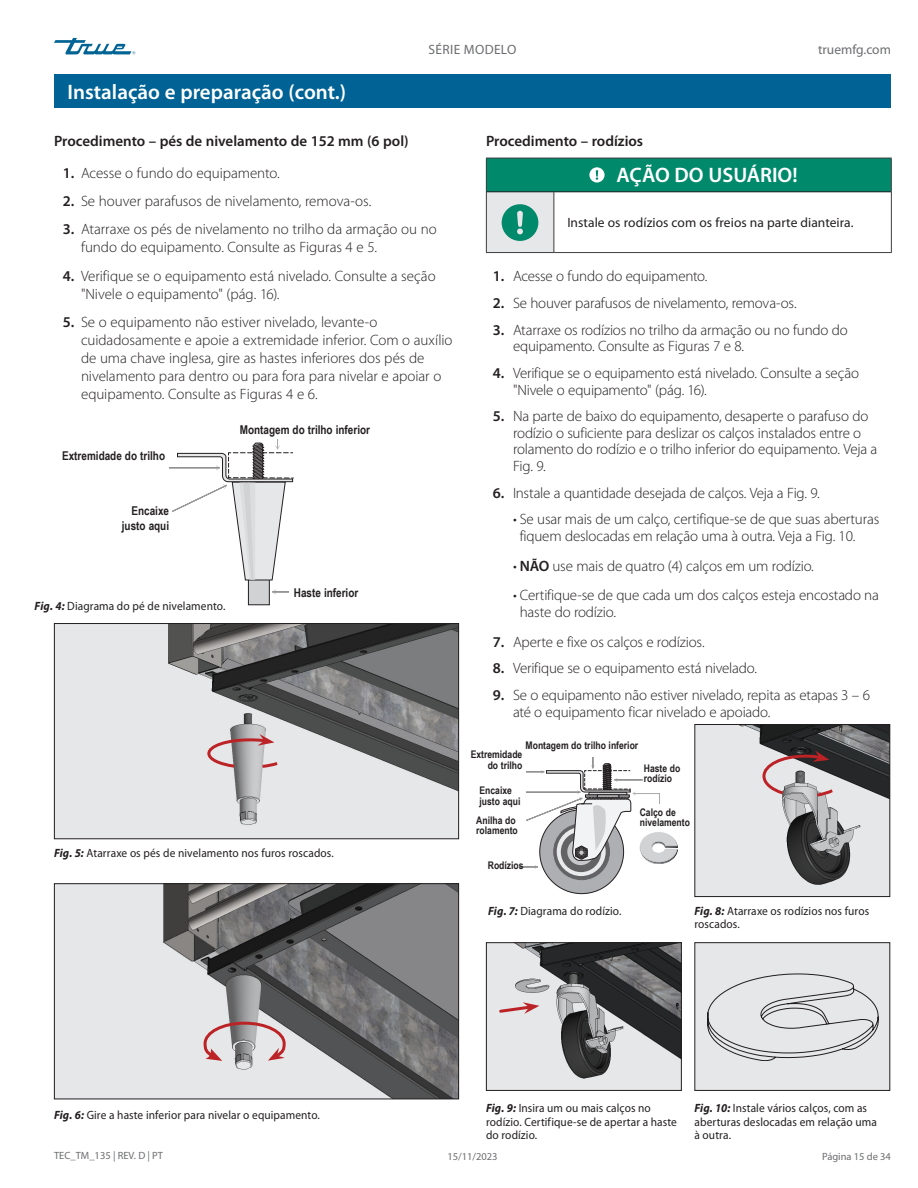
<style>
.page{position:relative;width:918px;height:1188px;background:#fff}
.page>*{position:absolute;margin:0;border:0;box-sizing:border-box;transform-origin:0 0}
.Title_bar_Page_header{font:600 21px "Myriad Pro";color:#fff}
.Tables_title_bar{font:600 21px "Myriad Pro";color:#fff}
.t1{font:300 15px/16.5px "Myriad Pro";letter-spacing:-.01em;color:#231f20}
.Body_Text_light_Normal{font:600 15px "Myriad Pro";color:#231f20}
.Subhead_NO_underscore_H2{font:600 15px "Myriad Pro";color:#231f20}
.t2{font:600 condensed 14.55px/12.8px "Myriad Pro";letter-spacing:.015em;color:#231f20}
.Table_text{font:13.5px "Myriad Pro";color:#231f20}
.t3{font:13.5px "Myriad Pro";letter-spacing:.025em;color:#6c6d70}
.t4{font:13.5px "Myriad Pro";color:#6c6d70}
.TOC_body{font:700 12.15px/14.5px "Arial Narrow";color:#231f20;text-align:right}
.Caption_FIG_Regular{font:12px/13.5px "Myriad Pro";letter-spacing:.01em;color:#231f20;scale:.95 1}
.t5{font:600 condensed 12px/10.5px "Myriad Pro";letter-spacing:.01em;color:#231f20}
.TOC_body-2{font:700 10.5px/10.5px "Arial Narrow";color:#231f20}
.t6{font:10.5px "Myriad Pro";color:#6c6d70}
.s1{font-weight:600}
.s2{font-weight:700;font-style:italic}
</style>
<div class="page">
<svg style="left:54px;top:38px;width:81px;height:16px"></svg>
<div style="left:54px;top:624px;width:405px;height:215px;background:#e6e7e9"></div>
<img style="left:168px;top:625px;width:289px;height:200px">
<div style="left:54px;top:623px;width:405px;height:216px;border:1px solid #231f20"></div>
<svg style="left:206px;top:734px;width:75px;height:36px"></svg>
<div style="left:54px;top:74px;width:837px;height:34px;background:#016395"></div>
<div style="left:695px;top:725px;width:195px;height:172px;background:#e6e7e9"></div>
<img style="left:741px;top:726px;width:147px;height:159px">
<div style="left:694px;top:724px;width:196px;height:173px;border:1px solid #231f20"></div>
<div style="left:695px;top:943px;width:195px;height:147px;background:#e6e7e9"></div>
<svg style="left:707px;top:974px;width:172px;height:87px"></svg>
<div style="left:694px;top:942px;width:196px;height:149px;border:1px solid #231f20"></div>
<img style="left:488px;top:944px;width:192px;height:145px">
<div style="left:486px;top:942px;width:196px;height:149px;border:1px solid #231f20"></div>
<svg style="left:497px;top:1002px;width:42px;height:13px"></svg>
<div style="left:54px;top:884px;width:405px;height:215px;background:#e6e7e9"></div>
<img style="left:163px;top:885px;width:294px;height:212px">
<div style="left:54px;top:883px;width:405px;height:216px;border:1px solid #231f20"></div>
<svg style="left:202px;top:1020px;width:85px;height:41px"></svg>
<svg style="left:761px;top:750px;width:75px;height:49px"></svg>
<div style="left:486px;top:158px;width:405px;height:34px;background:#00896b"></div>
<div style="left:486px;top:192px;width:68px;height:61px;background:#e6e7e9"></div>
<hr style="left:486px;top:158px;width:68px;height:1px;background:#3e3e3f">
<hr style="left:486px;top:158px;width:1px;height:34px;background:#3e3e3f">
<hr style="left:554px;top:158px;width:338px;height:1px;background:#3e3e3f">
<hr style="left:891px;top:158px;width:1px;height:34px;background:#3e3e3f">
<hr style="left:486px;top:192px;width:1px;height:60px;background:#3e3e3f">
<hr style="left:554px;top:192px;width:1px;height:60px;background:#3e3e3f">
<hr style="left:891px;top:192px;width:1px;height:60px;background:#3e3e3f">
<hr style="left:486px;top:252px;width:68px;height:1px;background:#3e3e3f">
<hr style="left:554px;top:252px;width:338px;height:1px;background:#3e3e3f">
<hr style="left:487px;top:191px;width:67px;height:1px;background:#231f20">
<hr style="left:554px;top:191px;width:337px;height:1px;background:#231f20">
<svg style="left:589px;top:167px;width:16px;height:16px"></svg>
<svg style="left:502px;top:204px;width:36px;height:37px"></svg>
<svg style="left:272px;top:590px;width:17px;height:4px"></svg>
<hr style="left:169px;top:468px;width:50px;height:1px;background:#a8a9ad">
<div style="left:248px;top:579px;width:22px;height:26px;background:#d1d2d4;border:1px solid #231f20"></div>
<svg style="left:170px;top:439px;width:124px;height:142px"></svg>
<div style="left:123px;top:497px;width:48px;height:43px;background:#fff"></div>
<div style="left:540px;top:810px;width:84px;height:84px;background:#aeafb3;border-radius:50%"></div>
<div style="left:554px;top:824px;width:55px;height:56px;background:#636366;border-radius:50%"></div>
<svg style="left:557px;top:827px;width:49px;height:49px"></svg>
<div style="left:561px;top:832px;width:40px;height:40px;background:#636366;border-radius:50%"></div>
<svg style="left:519px;top:757px;width:159px;height:112px"></svg>
<div style="left:488px;top:766px;width:38px;height:77px;background:#fff"></div>
<div style="left:643px;top:763px;width:29px;height:24px;background:#fff"></div>
<div style="left:640px;top:805px;width:41px;height:24px;background:#fff"></div>
<p class="Title_bar_Page_header" style="left:68px;top:80px;width:280px">Instalação e preparação (cont.)</p>
<p class="t3" style="left:429px;top:42px;width:89px">SÉRIE MODELO</p>
<p class="t4" style="left:818px;top:42px;width:74px">truemfg.com</p>
<p class="Body_Text_light_Normal" style="left:54px;top:133px;width:356px">Procedimento – pés de nivelamento de 152 mm (6 pol)</p>
<p class="Subhead_NO_underscore_H2" style="left:486px;top:133px;width:159px">Procedimento – rodízios</p>
<p class="t1" style="left:63px;top:165px;width:219px"><span class="s1">1.</span> Acesse o fundo do equipamento.</p>
<p class="t1" style="left:63px;top:193px;width:310px"><span class="s1">2.</span> Se houver parafusos de nivelamento, remova-os.</p>
<p class="t1" style="left:81px;top:221px;width:357px;line-height:18px;text-indent:-18px"><span class="s1">3.</span> Atarraxe os pés de nivelamento no trilho da armação ou no fundo do equipamento. Consulte as Figuras 4 e 5.</p>
<p class="t1" style="left:81px;top:267px;width:356px;line-height:18px;text-indent:-18px"><span class="s1">4.</span> Verifique se o equipamento está nivelado. Consulte a seção "Nivele o equipamento" (pág. 16).</p>
<p class="t1" style="left:81px;top:313px;width:373px;line-height:18px;text-indent:-18px"><span class="s1">5.</span> Se o equipamento não estiver nivelado, levante-o cuidadosamente e apoie a extremidade inferior. Com o auxílio de uma chave inglesa, gire as hastes inferiores dos pés de nivelamento para dentro ou para fora para nivelar e apoiar o equipamento. Consulte as Figuras 4 e 6.</p>
<p class="Tables_title_bar" style="left:617px;top:163px;width:182px">AÇÃO DO USUÁRIO!</p>
<p class="Table_text" style="left:567px;top:214px;width:288px">Instale os rodízios com os freios na parte dianteira.</p>
<p class="t1" style="left:493px;top:268px;width:216px"><span class="s1">1.</span> Acesse o fundo do equipamento.</p>
<p class="t1" style="left:493px;top:295px;width:305px"><span class="s1">2.</span> Se houver parafusos de nivelamento, remova-os.</p>
<p class="t1" style="left:513px;top:322px;width:336px;text-indent:-20px"><span class="s1">3.</span> Atarraxe os rodízios no trilho da armação ou no fundo do equipamento. Consulte as Figuras 7 e 8.</p>
<p class="t1" style="left:513px;top:365px;width:348px;text-indent:-20px"><span class="s1">4.</span> Verifique se o equipamento está nivelado. Consulte a seção "Nivele o equipamento" (pág. 16).</p>
<p class="t1" style="left:513px;top:408px;width:366px;text-indent:-20px"><span class="s1">5.</span> Na parte de baixo do equipamento, desaperte o parafuso do rodízio o suficiente para deslizar os calços instalados entre o rolamento do rodízio e o trilho inferior do equipamento. Veja a Fig. 9.</p>
<p class="t1" style="left:493px;top:485px;width:329px"><span class="s1">6.</span> Instale a quantidade desejada de calços. Veja a Fig. 9.</p>
<p class="t1" style="left:520px;top:511px;width:361px;text-indent:-7px">• Se usar mais de um calço, certifique-se de que suas aberturas fiquem deslocadas em relação uma à outra. Veja a Fig. 10.</p>
<p class="t1" style="left:513px;top:558px;width:302px">• <span class="s1">NÃO</span> use mais de quatro (4) calços em um rodízio.</p>
<p class="t1" style="left:520px;top:587px;width:361px;text-indent:-7px">• Certifique-se de que cada um dos calços esteja encostado na haste do rodízio.</p>
<p class="t1" style="left:493px;top:634px;width:213px"><span class="s1">7.</span> Aperte e fixe os calços e rodízios.</p>
<p class="t1" style="left:493px;top:660px;width:266px"><span class="s1">8.</span> Verifique se o equipamento está nivelado.</p>
<p class="t1" style="left:513px;top:687px;width:359px;text-indent:-20px"><span class="s1">9.</span> Se o equipamento não estiver nivelado, repita as etapas 3 – 6 até o equipamento ficar nivelado e apoiado.</p>
<p class="t2" style="left:227px;top:422px;width:102px">Lower Rail Assembly</p>
<p class="TOC_body" style="left:240px;top:422px;width:132px">Montagem do trilho inferior</p>
<p class="TOC_body" style="left:62px;top:448px;width:104px">Extremidade do trilho</p>
<p class="TOC_body" style="left:122px;top:503px;width:49px">Encaixe justo aqui</p>
<p class="t2" style="left:126px;top:505px;width:41px">Snug Fit<br>Here</p>
<p class="t2" style="left:293px;top:585px;width:66px">Bottom Stem</p>
<p class="TOC_body" style="left:294px;top:585px;width:66px">Haste inferior</p>
<p class="Caption_FIG_Regular" style="left:35px;top:599px;width:202px"><span class="s2">Fig. 4:</span> Diagrama do pé de nivelamento.</p>
<p class="TOC_body-2" style="left:526px;top:740px;width:114px">Montagem do trilho inferior</p>
<p class="t5" style="left:551px;top:742px;width:84px">Lower Rail Assembly</p>
<p class="TOC_body-2" style="left:471px;top:749px;width:53px;text-align:right">Extremidade do trilho</p>
<p class="TOC_body-2" style="left:644px;top:762px;width:38px">Haste do rodízio</p>
<p class="t5" style="left:644px;top:765px;width:27px">Castor<br>Stem</p>
<p class="t5" style="left:490px;top:767px;width:34px">Rail End</p>
<p class="Caption_FIG_Regular" style="left:54px;top:846px;width:296px"><span class="s2">Fig. 5:</span> Atarraxe os pés de nivelamento nos furos roscados.</p>
<p class="Caption_FIG_Regular" style="left:54px;top:1108px;width:282px"><span class="s2">Fig. 6:</span> Gire a haste inferior para nivelar o equipamento.</p>
<p class="t6" style="left:54px;top:1149px;width:111px">TEC_TM_135 | REV. D | PT</p>
<p class="TOC_body-2" style="left:480px;top:785px;width:42px">Encaixe justo aqui</p>
<p class="t5" style="left:490px;top:786px;width:34px">Snug Fit<br>Here</p>
<p class="TOC_body-2" style="left:476px;top:814px;width:43px">Anilha do rolamento</p>
<p class="t5" style="left:490px;top:816px;width:33px">Bearing<br>Race</p>
<p class="TOC_body-2" style="left:488px;top:859px;width:37px">Rodízios</p>
<p class="t5" style="left:490px;top:861px;width:27px">Castor</p>
<p class="Caption_FIG_Regular" style="left:488px;top:904px;width:142px"><span class="s2">Fig. 7:</span> Diagrama do rodízio.</p>
<p class="t5" style="left:645px;top:807px;width:36px">Leveling<br>Shim</p>
<p class="TOC_body-2" style="left:640px;top:806px;width:52px">Calço de nivelamento</p>
<p class="Caption_FIG_Regular" style="left:694px;top:904px;width:186px"><span class="s2">Fig. 8:</span> Atarraxe os rodízios nos furos roscados.</p>
<p class="Caption_FIG_Regular" style="left:486px;top:1101px;width:203px"><span class="s2">Fig. 9:</span> Insira um ou mais calços no rodízio. Certifique-se de apertar a haste do rodízio.</p>
<p class="Caption_FIG_Regular" style="left:694px;top:1101px;width:194px"><span class="s2">Fig. 10:</span> Instale vários calços, com as aberturas deslocadas em relação uma à outra.</p>
<p class="t6" style="left:447px;top:1150px;width:52px">15/11/2023</p>
<p class="t6" style="left:822px;top:1150px;width:70px">Página 15 de 34</p>
</div>
